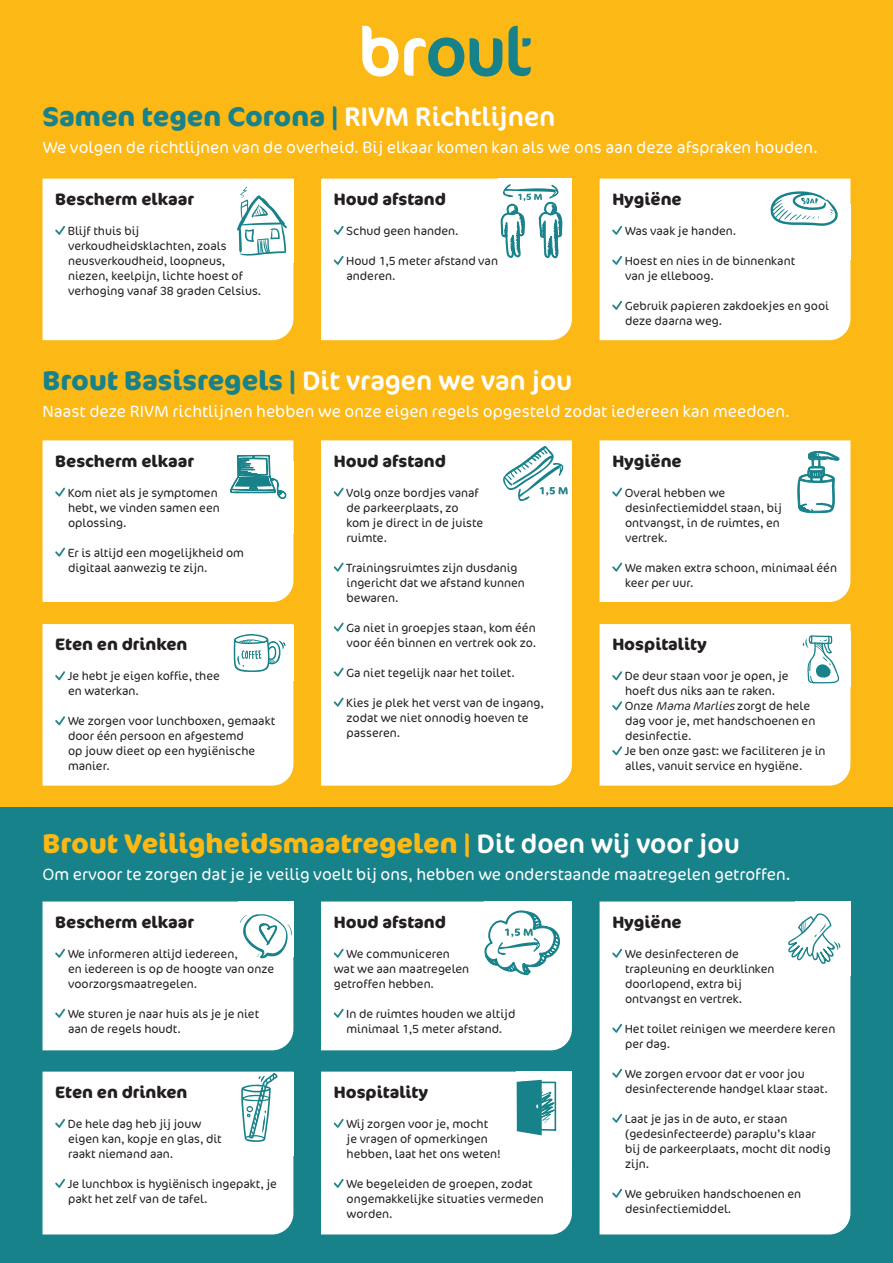
<style>
.page{position:relative;width:893px;height:1263px;background:#fff}
.page>*{position:absolute;margin:0;border:0;box-sizing:border-box;transform-origin:0 0}
.t1{font:700 27px "Cocon Pro";color:#18828a}
.t2{font:700 27px "Cocon Pro";color:#fcb814}
.t3{font:300 16.5px "Cocon Pro";color:#fff}
.t4{font:700 16.5px "Cocon Pro";color:#231f20}
.t5{font:300 12px/15px "Cocon Pro";color:#231f20}
.s1{font-weight:400;color:#fff}
.s2{font-style:italic}
</style>
<div class="page">
<div style="left:0;top:0;width:893px;height:808px;background:#fcb814"></div>
<div style="left:0;top:808px;width:893px;height:455px;background:#18828a"></div>
<svg style="left:404px;top:37px;width:60px;height:40px"></svg>
<svg style="left:362px;top:26px;width:36px;height:51px"></svg>
<svg style="left:470px;top:38px;width:32px;height:39px"></svg>
<svg style="left:508px;top:26px;width:23px;height:50px"></svg>
<div style="left:321px;top:440px;width:251px;height:346px;background:#fff"></div>
<svg style="left:334px;top:487px;width:10px;height:10px"></svg>
<svg style="left:334px;top:562px;width:10px;height:10px"></svg>
<svg style="left:334px;top:622px;width:10px;height:10px"></svg>
<svg style="left:334px;top:667px;width:10px;height:10px"></svg>
<svg style="left:334px;top:697px;width:10px;height:10px"></svg>
<div style="left:600px;top:901px;width:250px;height:333px;background:#fff"></div>
<svg style="left:612px;top:948px;width:10px;height:10px"></svg>
<svg style="left:612px;top:1023px;width:10px;height:10px"></svg>
<svg style="left:612px;top:1068px;width:10px;height:10px"></svg>
<svg style="left:612px;top:1113px;width:10px;height:10px"></svg>
<svg style="left:612px;top:1188px;width:10px;height:10px"></svg>
<div style="left:493px;top:462px;width:79px;height:55px;background:#fff"></div>
<div style="left:795px;top:901px;width:55px;height:75px;background:#fff"></div>
<div style="left:321px;top:1071px;width:251px;height:163px;background:#fff"></div>
<div style="left:43px;top:179px;width:250px;height:161px;background:#fff"></div>
<svg style="left:501px;top:446px;width:67px;height:55px"></svg>
<div style="left:600px;top:440px;width:250px;height:162px;background:#fff"></div>
<div style="left:43px;top:624px;width:250px;height:162px;background:#fff"></div>
<div style="left:321px;top:901px;width:251px;height:149px;background:#fff"></div>
<svg style="left:786px;top:911px;width:54px;height:55px"></svg>
<div style="left:600px;top:179px;width:250px;height:161px;background:#fff"></div>
<div style="left:43px;top:901px;width:250px;height:149px;background:#fff"></div>
<div style="left:43px;top:440px;width:250px;height:162px;background:#fff"></div>
<div style="left:43px;top:1071px;width:250px;height:163px;background:#fff"></div>
<div style="left:321px;top:179px;width:251px;height:161px;background:#fff"></div>
<div style="left:600px;top:624px;width:250px;height:162px;background:#fff"></div>
<h1 class="t1" style="left:43px;top:98px;width:514px">Samen tegen Corona | <span class="s1">RIVM Richtlijnen</span></h1>
<h2 class="t3" style="left:43px;top:137px;width:777px">We volgen de richtlijnen van de overheid. Bij elkaar komen kan als we ons aan deze afspraken houden.</h2>
<h2 class="t4" style="left:55px;top:188px;width:140px">Bescherm elkaar</h2>
<p class="t5" style="left:68px;top:223px;width:195px">Blijf thuis bij verkoudheidsklachten, zoals neusverkoudheid, loopneus, niezen, keelpijn, lichte hoest of verhoging vanaf 38 graden Celsius.</p>
<h2 class="t4" style="left:334px;top:188px;width:114px">Houd afstand</h2>
<p class="t5" style="left:346px;top:223px;width:114px">Schud geen handen.</p>
<p class="t5" style="left:346px;top:253px;width:153px">Houd 1,5 meter afstand van anderen.</p>
<h2 class="t4" style="left:612px;top:188px;width:71px">Hygiëne</h2>
<p class="t5" style="left:625px;top:223px;width:113px">Was vaak je handen.</p>
<p class="t5" style="left:625px;top:253px;width:172px">Hoest en nies in de binnenkant van je elleboog.</p>
<p class="t5" style="left:625px;top:298px;width:206px">Gebruik papieren zakdoekjes en gooi deze daarna weg.</p>
<h1 class="t1" style="left:43px;top:362px;width:532px">Brout Basisregels | <span class="s1">Dit vragen we van jou</span></h1>
<h2 class="t3" style="left:43px;top:401px;width:749px">Naast deze RIVM richtlijnen hebben we onze eigen regels opgesteld zodat iedereen kan meedoen.</h2>
<h2 class="t4" style="left:55px;top:449px;width:140px">Bescherm elkaar</h2>
<p class="t5" style="left:68px;top:485px;width:154px">Kom niet als je symptomen hebt, we vinden samen een oplossing.</p>
<p class="t5" style="left:68px;top:545px;width:178px">Er is altijd een mogelijkheid om digitaal aanwezig te zijn.</p>
<h2 class="t4" style="left:55px;top:633px;width:134px">Eten en drinken</h2>
<p class="t5" style="left:68px;top:668px;width:154px">Je hebt je eigen koffie, thee en waterkan.</p>
<p class="t5" style="left:68px;top:713px;width:209px">We zorgen voor lunchboxen, gemaakt door één persoon en afgestemd<br>op jouw dieet op een hygiënische manier.</p>
<h2 class="t4" style="left:334px;top:449px;width:114px">Houd afstand</h2>
<p class="t5" style="left:346px;top:485px;width:139px">Volg onze bordjes vanaf de parkeerplaats, zo kom je direct in de juiste ruimte.</p>
<p class="t5" style="left:346px;top:560px;width:180px">Trainingsruimtes zijn dusdanig ingericht dat we afstand kunnen bewaren.</p>
<p class="t5" style="left:346px;top:620px;width:192px">Ga niet in groepjes staan, kom één voor één binnen en vertrek ook zo.</p>
<p class="t5" style="left:346px;top:665px;width:170px">Ga niet tegelijk naar het toilet.</p>
<p class="t5" style="left:346px;top:695px;width:199px">Kies je plek het verst van de ingang, zodat we niet onnodig hoeven te passeren.</p>
<h2 class="t4" style="left:612px;top:449px;width:71px">Hygiëne</h2>
<p class="t5" style="left:625px;top:485px;width:159px">Overal hebben we desinfectiemiddel staan, bij ontvangst, in de ruimtes, en vertrek.</p>
<p class="t5" style="left:625px;top:560px;width:214px">We maken extra schoon, minimaal één keer per uur.</p>
<h2 class="t4" style="left:612px;top:633px;width:96px">Hospitality</h2>
<p class="t5" style="left:625px;top:668px;width:202px">De deur staan voor je open, je<br>hoeft dus niks aan te raken.<br>Onze <span class="s2">Mama Marlies</span> zorgt de hele dag voor je, met handschoenen en desinfectie.<br>Je ben onze gast: we faciliteren je in alles, vanuit service en hygiëne.</p>
<h1 class="t2" style="left:43px;top:825px;width:699px">Brout Veiligheidsmaatregelen | <span class="s1">Dit doen wij voor jou</span></h1>
<h2 class="t3" style="left:43px;top:864px;width:749px">Om ervoor te zorgen dat je je veilig voelt bij ons, hebben we onderstaande maatregelen getroffen.</h2>
<h2 class="t4" style="left:55px;top:910px;width:140px">Bescherm elkaar</h2>
<p class="t5" style="left:68px;top:946px;width:208px">We informeren altijd iedereen,<br>en iedereen is op de hoogte van onze voorzorgsmaatregelen.</p>
<p class="t5" style="left:68px;top:1006px;width:193px">We sturen je naar huis als je je niet aan de regels houdt.</p>
<h2 class="t4" style="left:612px;top:910px;width:71px">Hygiëne</h2>
<p class="t5" style="left:625px;top:946px;width:151px">We desinfecteren de trapleuning en deurklinken doorlopend, extra bij ontvangst en vertrek.</p>
<p class="t5" style="left:625px;top:1021px;width:212px">Het toilet reinigen we meerdere keren per dag.</p>
<p class="t5" style="left:625px;top:1066px;width:205px">We zorgen ervoor dat er voor jou desinfecterende handgel klaar staat.</p>
<p class="t5" style="left:625px;top:1111px;width:207px">Laat je jas in de auto, er staan (gedesinfecteerde) paraplu’s klaar bij de parkeerplaats, mocht dit nodig zijn.</p>
<p class="t5" style="left:625px;top:1186px;width:178px">We gebruiken handschoenen en desinfectiemiddel.</p>
<h2 class="t4" style="left:334px;top:910px;width:114px">Houd afstand</h2>
<p class="t5" style="left:334px;top:946px;width:137px;text-indent:12px">We communiceren wat we aan maatregelen getroffen hebben.</p>
<p class="t5" style="left:346px;top:1006px;width:171px">In de ruimtes houden we altijd minimaal 1,5 meter afstand.</p>
<h2 class="t4" style="left:55px;top:1081px;width:134px">Eten en drinken</h2>
<p class="t5" style="left:68px;top:1116px;width:156px">De hele dag heb jij jouw eigen kan, kopje en glas, dit raakt niemand aan.</p>
<p class="t5" style="left:68px;top:1176px;width:211px">Je lunchbox is hygiënisch ingepakt, je pakt het zelf van de tafel.</p>
<h2 class="t4" style="left:334px;top:1081px;width:96px">Hospitality</h2>
<p class="t5" style="left:346px;top:1116px;width:156px">Wij zorgen voor je, mocht je vragen of opmerkingen hebben, laat het ons weten!</p>
<p class="t5" style="left:346px;top:1176px;width:199px">We begeleiden de groepen, zodat ongemakkelijke situaties vermeden worden.</p>
</div>
